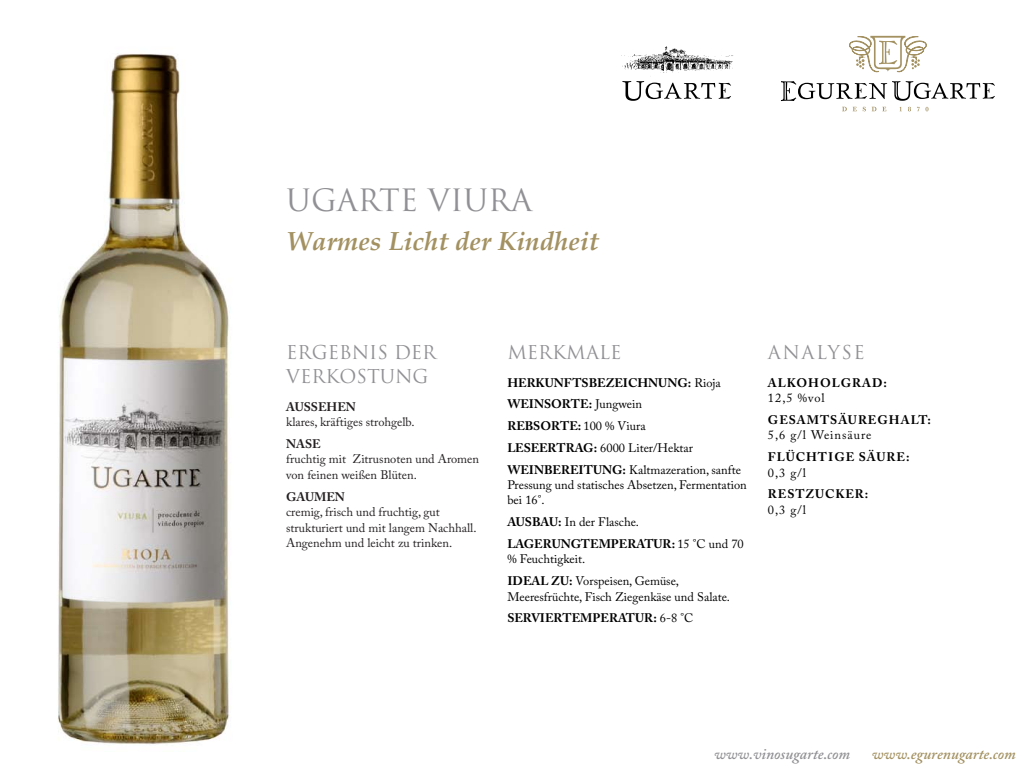
<style>
.page{position:relative;width:1024px;height:768px;background:#fff}
.page>*{position:absolute;margin:0;border:0;box-sizing:border-box;transform-origin:0 0}
.t1{font:30px "Trajan Pro";color:#919195}
.t2{font:italic 700 26px "Palatino Linotype";color:#a39161}
.t3{font:18.6px/24px "Trajan Pro";color:#919195}
.t4{font:18.6px "Trajan Pro";letter-spacing:.08em;color:#919195}
.t5{font:italic 600 15.5px "Adobe Caslon Pro";color:#a39161}
.t6{font:italic 600 15.5px "Adobe Caslon Pro";color:#919195}
.t7{font:700 12.4px/21.7px "Adobe Caslon Pro";letter-spacing:.01em;color:#000}
.t8{font:12.4px/21.7px "Adobe Caslon Pro";color:#000}
.t9{font:12.4px/15.5px "Adobe Caslon Pro";color:#231f20}
.t10{font:700 12.4px "Adobe Caslon Pro";letter-spacing:.08em;color:#000}
.t11{font:700 12.4px "Adobe Caslon Pro";color:#231f20}
.t12{font:12.4px "Adobe Caslon Pro";letter-spacing:.08em;color:#000}
.t13{font:700 12.4px "Adobe Caslon Pro";letter-spacing:.07em;color:#000}
.s1{font-weight:400}
.s2{font-weight:700}
</style>
<div class="page">
<img style="left:58px;top:54px;width:172px;height:691px">
<img style="left:621px;top:46px;width:113px;height:31px">
<svg style="left:622px;top:81px;width:109px;height:20px"></svg>
<svg style="left:842px;top:107px;width:5px;height:4px"></svg>
<svg style="left:853px;top:107px;width:4px;height:4px"></svg>
<svg style="left:863px;top:107px;width:3px;height:4px"></svg>
<svg style="left:872px;top:107px;width:4px;height:4px"></svg>
<svg style="left:882px;top:107px;width:4px;height:4px"></svg>
<svg style="left:849px;top:36px;width:78px;height:36px"></svg>
<svg style="left:781px;top:81px;width:214px;height:20px"></svg>
<h1 class="t1" style="left:286px;top:181px;width:247px">UGARTE VIURA</h1>
<h2 class="t2" style="left:286px;top:223px;width:314px">Warmes Licht der Kindheit</h2>
<h3 class="t3" style="left:286px;top:340px;width:152px">ERGEBNIS DER<br>VERKOSTUNG</h3>
<p class="t11" style="left:286px;top:399px;width:71px">AUSSEHEN</p>
<p class="t9" style="left:286px;top:414px;width:130px">klares, kräftiges strohgelb.</p>
<p class="t11" style="left:286px;top:436px;width:36px">NASE</p>
<p class="t9" style="left:286px;top:451px;width:194px">fruchtig mit Zitrusnoten und Aromen von feinen weißen Blüten.</p>
<p class="t11" style="left:286px;top:489px;width:60px">GAUMEN</p>
<p class="t9" style="left:286px;top:504px;width:192px">cremig, frisch und fruchtig, gut strukturiert und mit langem Nachhall.<br>Angenehm und leicht zu trinken.</p>
<h3 class="t3" style="left:507px;top:340px;width:116px">MERKMALE</h3>
<p class="t7" style="left:507px;top:372px;width:235px">HERKUNFTSBEZEICHNUNG: <span class="s1">Rioja<br></span>WEINSORTE: <span class="s1">Jungwein<br></span>REBSORTE: <span class="s1">100 % Viura<br></span>LESEERTRAG: <span class="s1">6000 Liter/Hektar<br></span>WEINBEREITUNG: <span class="s1">Kaltmazeration, sanfte</span></p>
<p class="t8" style="left:507px;top:477px;width:241px;line-height:15.5px">Pressung und statisches Absetzen, Fermentation bei 16°.</p>
<p class="t7" style="left:507px;top:511px;width:238px">AUSBAU: <span class="s1">In der Flasche.<br></span>LAGERUNGTEMPERATUR: <span class="s1">15 °C und 70</span></p>
<p class="t8" style="left:507px;top:548px;width:173px">% Feuchtigkeit.<br><span class="s2">IDEAL ZU:</span> Vorspeisen, Gemüse,</p>
<p class="t8" style="left:507px;top:585px;width:224px">Meeresfrüchte, Fisch Ziegenkäse und Salate.<br><span class="s2">SERVIERTEMPERATUR:</span> 6-8 °C</p>
<h3 class="t4" style="left:768px;top:340px;width:98px">ANALYSE</h3>
<p class="t10" style="left:768px;top:375px;width:121px">ALKOHOLGRAD:</p>
<p class="t8" style="left:768px;top:387px;width:58px">12,5 %vol</p>
<p class="t10" style="left:768px;top:412px;width:164px">GESAMTSÄUREGHALT:</p>
<p class="t12" style="left:768px;top:428px;width:105px">5,6 g/l Weinsäure</p>
<p class="t10" style="left:768px;top:450px;width:143px">FLÜCHTIGE SÄURE:</p>
<p class="t8" style="left:768px;top:461px;width:40px">0,3 g/l</p>
<p class="t13" style="left:768px;top:487px;width:102px">RESTZUCKER:</p>
<p class="t8" style="left:768px;top:499px;width:40px">0,3 g/l</p>
<p class="t6" style="left:714px;top:745px;width:138px">www.vinosugarte.com</p>
<p class="t5" style="left:872px;top:745px;width:146px">www.egurenugarte.com</p>
</div>
